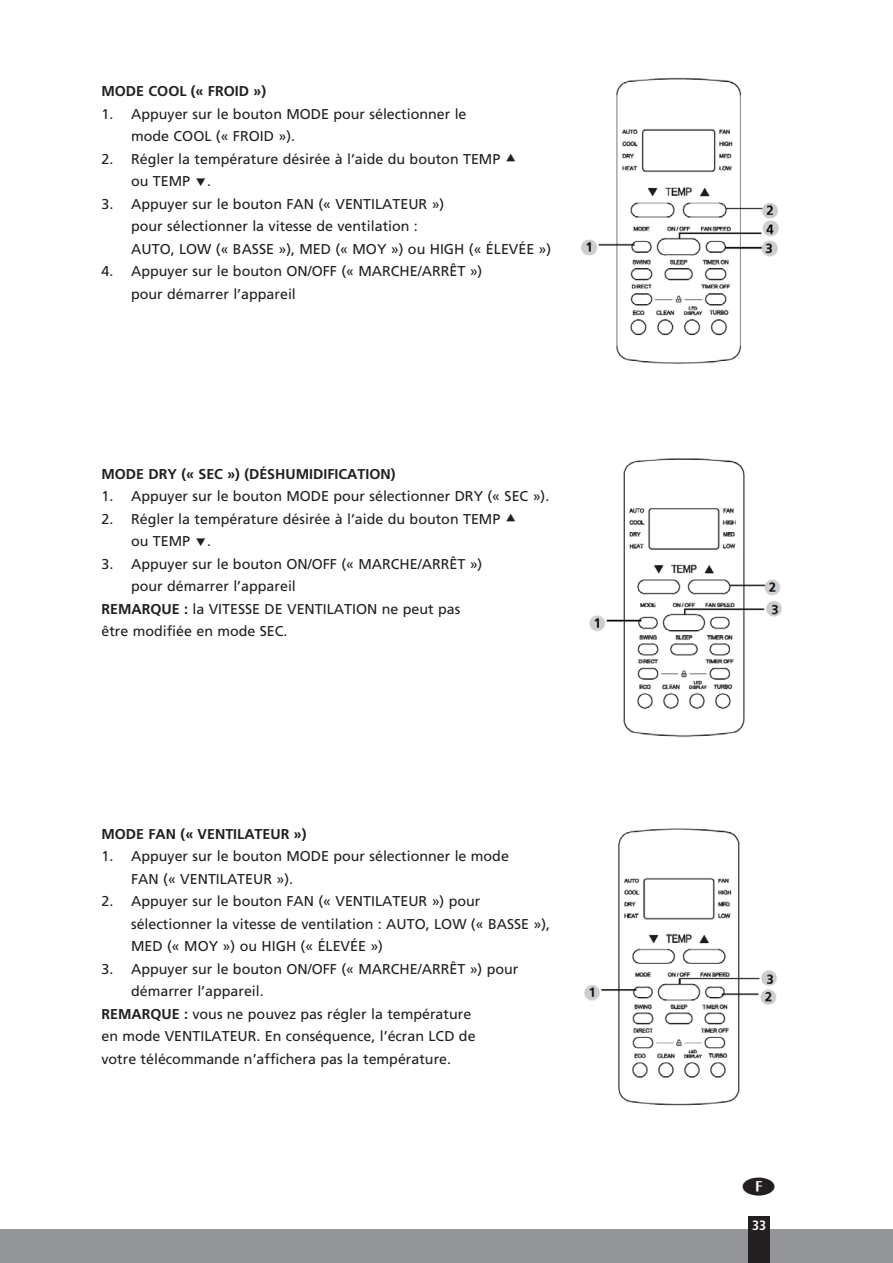
<style>
.page{position:relative;width:893px;height:1263px;background:#fff}
.page>*{position:absolute;margin:0;border:0;box-sizing:border-box;transform-origin:0 0}
.subkop{font:14.25px "Frutiger LT Std";color:#231f20}
.subkop-2{font:700 14.25px "Frutiger LT Std";color:#231f20}
.t1{font:700 condensed 13.5px "Frutiger LT Std";color:#fff}
.s1{font-weight:700}
</style>
<div class="page">
<div style="left:0;top:1229px;width:893px;height:34px;background:#939598"></div>
<div style="left:748px;top:1216px;width:22px;height:47px;background:#231f20"></div>
<img style="left:581px;top:77px;width:198px;height:287px">
<img style="left:589px;top:458px;width:193px;height:280px">
<img style="left:584px;top:828px;width:193px;height:278px">
<p class="subkop-2" style="left:101px;top:83px;width:166px">MODE COOL (« FROID »)</p>
<p class="subkop" style="left:101px;top:105px;width:367px">1. Appuyer sur le bouton MODE pour sélectionner le</p>
<p class="subkop" style="left:131px;top:128px;width:165px">mode COOL (« FROID »).</p>
<p class="subkop" style="left:101px;top:150px;width:400px">2. Régler la température désirée à l’aide du bouton TEMP</p>
<p class="subkop" style="left:131px;top:173px;width:82px">ou TEMP .</p>
<p class="subkop" style="left:101px;top:195px;width:344px">3. Appuyer sur le bouton FAN (« VENTILATEUR »)</p>
<p class="subkop" style="left:131px;top:218px;width:288px">pour sélectionner la vitesse de ventilation :</p>
<p class="subkop" style="left:131px;top:240px;width:422px">AUTO, LOW (« BASSE »), MED (« MOY ») ou HIGH (« ÉLEVÉE »)</p>
<p class="subkop" style="left:101px;top:263px;width:382px">4. Appuyer sur le bouton ON/OFF (« MARCHE/ARRÊT »)</p>
<p class="subkop" style="left:131px;top:285px;width:166px">pour démarrer l’appareil</p>
<p class="subkop-2" style="left:101px;top:465px;width:296px">MODE DRY (« SEC ») (DÉSHUMIDIFICATION)</p>
<p class="subkop" style="left:101px;top:488px;width:449px">1. Appuyer sur le bouton MODE pour sélectionner DRY (« SEC »).</p>
<p class="subkop" style="left:101px;top:510px;width:400px">2. Régler la température désirée à l’aide du bouton TEMP</p>
<p class="subkop" style="left:131px;top:533px;width:82px">ou TEMP .</p>
<p class="subkop" style="left:101px;top:555px;width:382px">3. Appuyer sur le bouton ON/OFF (« MARCHE/ARRÊT »)</p>
<p class="subkop" style="left:131px;top:578px;width:166px">pour démarrer l’appareil</p>
<p class="subkop" style="left:101px;top:600px;width:360px"><span class="s1">REMARQUE :</span> la VITESSE DE VENTILATION ne peut pas</p>
<p class="subkop" style="left:101px;top:623px;width:188px">être modifiée en mode SEC.</p>
<p class="subkop-2" style="left:101px;top:825px;width:207px">MODE FAN (« VENTILATEUR »)</p>
<p class="subkop" style="left:101px;top:848px;width:409px">1. Appuyer sur le bouton MODE pour sélectionner le mode</p>
<p class="subkop" style="left:131px;top:870px;width:163px">FAN (« VENTILATEUR »).</p>
<p class="subkop" style="left:101px;top:893px;width:380px">2. Appuyer sur le bouton FAN (« VENTILATEUR ») pour</p>
<p class="subkop" style="left:131px;top:915px;width:420px">sélectionner la vitesse de ventilation : AUTO, LOW (« BASSE »),</p>
<p class="subkop" style="left:131px;top:938px;width:253px">MED (« MOY ») ou HIGH (« ÉLEVÉE »)</p>
<p class="subkop" style="left:101px;top:960px;width:418px">3. Appuyer sur le bouton ON/OFF (« MARCHE/ARRÊT ») pour</p>
<p class="subkop" style="left:131px;top:983px;width:134px">démarrer l’appareil.</p>
<p class="subkop" style="left:101px;top:1005px;width:371px"><span class="s1">REMARQUE :</span> vous ne pouvez pas régler la température</p>
<p class="subkop" style="left:101px;top:1028px;width:376px">en mode VENTILATEUR. En conséquence, l’écran LCD de</p>
<p class="subkop" style="left:101px;top:1050px;width:351px">votre télécommande n’affichera pas la température.</p>
<p class="t1" style="left:752px;top:1217px;width:16px">33</p>
</div>
